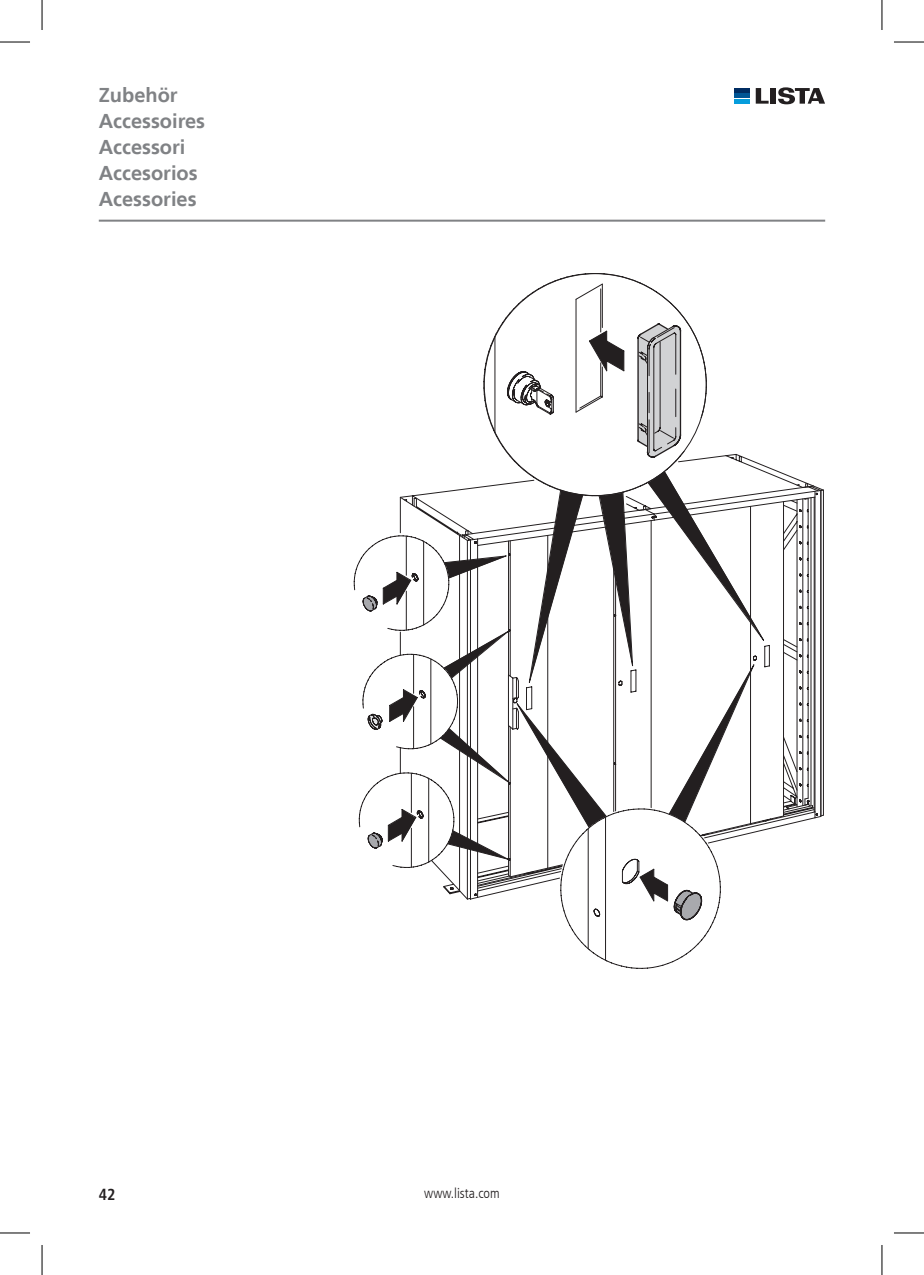
<style>
.page{position:relative;width:924px;height:1275px;background:#fff}
.page>*{position:absolute;margin:0;border:0;box-sizing:border-box;transform-origin:0 0}
._20_Seitentitel_oben{font:700 20px "Frutiger LT";color:#808285}
.t1{font:700 condensed 16px "Frutiger LT";color:#231f20}
.t2{font:300 condensed 14px "Frutiger LT";color:#231f20}
</style>
<div class="page">
<hr style="left:99px;top:220px;width:725px;height:2px;background:#808285">
<hr style="left:734px;top:88px;width:15px;height:4px;background:#002c62">
<hr style="left:734px;top:94px;width:15px;height:4px;background:#005595">
<div style="left:734px;top:99px;width:15px;height:5px;background:#069ddc"></div>
<svg style="left:755px;top:88px;width:13px;height:16px"></svg>
<div style="left:769px;top:88px;width:6px;height:16px;background:#231f20"></div>
<svg style="left:778px;top:87px;width:46px;height:17px"></svg>
<svg style="left:502px;top:273px;width:186px;height:49px"></svg>
<svg style="left:354px;top:322px;width:469px;height:638px"></svg>
<hr style="left:0;top:42px;width:30px;height:1px;background:#000">
<hr style="left:893px;top:42px;width:30px;height:1px;background:#000">
<hr style="left:0;top:1232px;width:30px;height:1px;background:#000">
<hr style="left:893px;top:1232px;width:30px;height:1px;background:#000">
<hr style="left:42px;top:0;width:1px;height:30px;background:#000">
<hr style="left:42px;top:1245px;width:1px;height:30px;background:#000">
<hr style="left:881px;top:0;width:1px;height:30px;background:#000">
<hr style="left:881px;top:1245px;width:1px;height:30px;background:#000">
<p class="_20_Seitentitel_oben" style="left:99px;top:84px;width:80px">Zubehör</p>
<p class="_20_Seitentitel_oben" style="left:99px;top:110px;width:108px">Accessoires</p>
<p class="_20_Seitentitel_oben" style="left:99px;top:136px;width:88px">Accessori</p>
<p class="_20_Seitentitel_oben" style="left:99px;top:162px;width:100px">Accesorios</p>
<p class="_20_Seitentitel_oben" style="left:99px;top:188px;width:99px">Acessories</p>
<p class="t1" style="left:99px;top:1184px;width:18px">42</p>
<p class="t2" style="left:424px;top:1185px;width:77px">www.lista.com</p>
</div>
